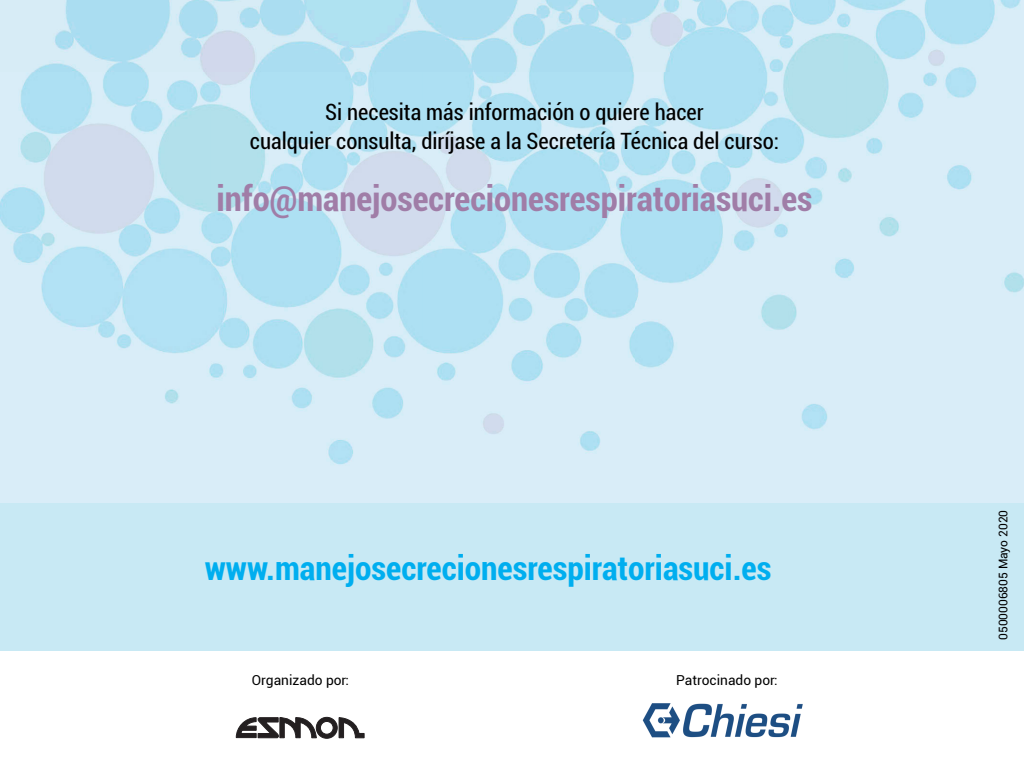
<style>
.page{position:relative;width:1024px;height:768px;background:#fff}
.page>*{position:absolute;margin:0;border:0;box-sizing:border-box;transform-origin:0 0}
.t1{font:700 condensed 34.6px "Roboto";color:#a07da7}
.t2{font:700 condensed 33.3px "Roboto";color:#00aeef}
.t3{font:condensed 22.5px/29.4px "Roboto";color:#000;text-align:center}
.t4{font:13.7px "Roboto";color:#000}
.t5{font:12px "Roboto";color:#000}
</style>
<div class="page">
<div style="left:0;top:0;width:1024px;height:651px;background:#c8e9f4"></div>
<img style="left:0;top:0;width:1024px;height:503px">
<svg style="left:236px;top:716px;width:128px;height:23px"></svg>
<img style="left:642px;top:703px;width:161px;height:35px">
<p class="t3" style="left:250px;top:96px;width:531px">Si necesita más información o quiere hacer<br>cualquier consulta, diríjase a la Secretería Técnica del curso:</p>
<h1 class="t1" style="left:217px;top:174px;width:597px">info@manejosecrecionesrespiratoriasuci.es</h1>
<h2 class="t2" style="left:205px;top:545px;width:568px">www.manejosecrecionesrespiratoriasuci.es</h2>
<p class="t4" style="left:252px;top:671px;width:99px">Organizado por:</p>
<p class="t4" style="left:676px;top:671px;width:103px">Patrocinado por:</p>
<p class="t5" style="left:995px;top:640px;width:132px;rotate:-90deg">0500006805 Mayo 2020</p>
</div>
